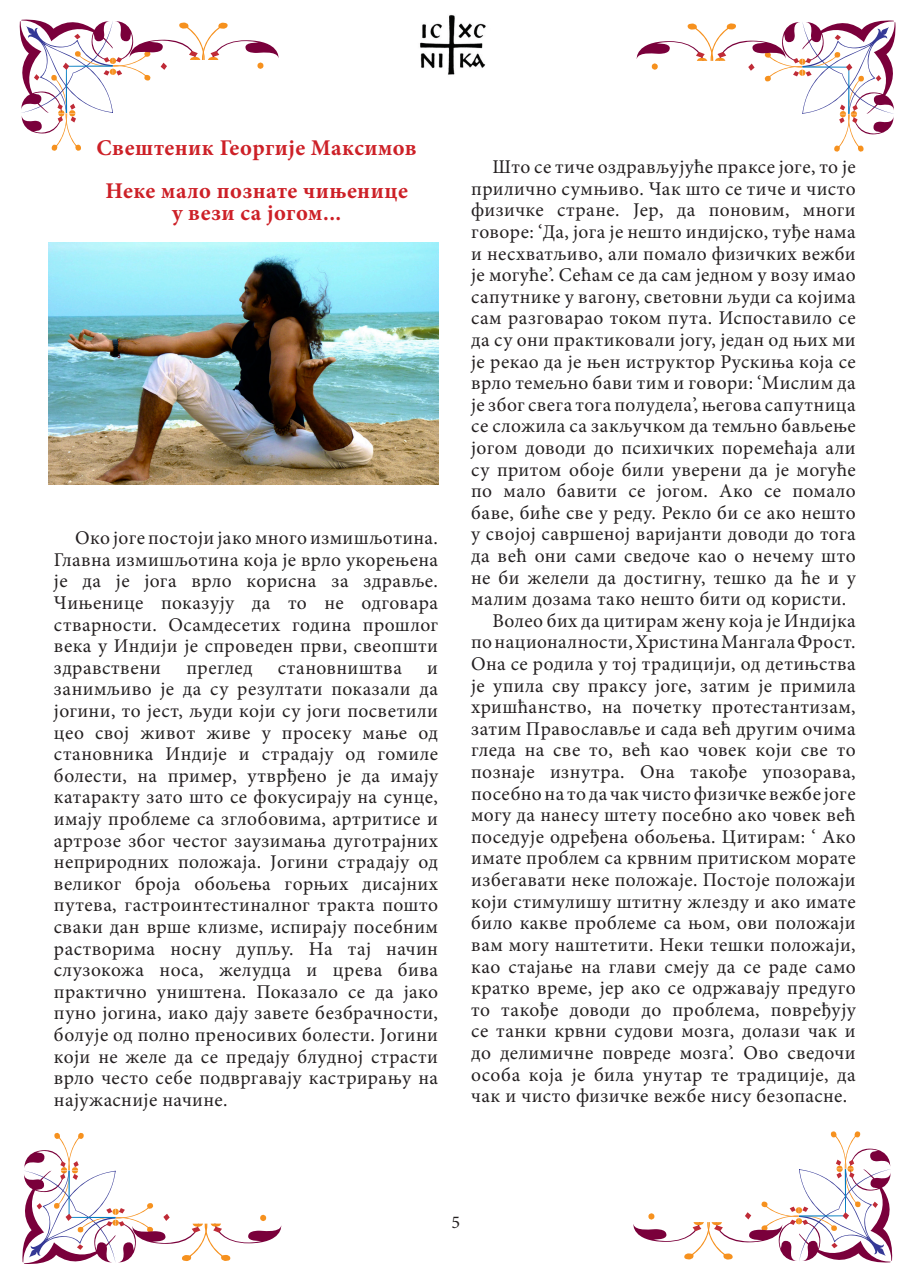
<style>
.page{position:relative;width:910px;height:1280px;background:#fff}
.page>*{position:absolute;margin:0;border:0;box-sizing:border-box;transform-origin:0 0}
.t1{font:700 22.5px "Minion Pro";letter-spacing:.02em;color:#cd2027}
.t2{font:19.5px/21.6px "Minion Pro";letter-spacing:.02em;color:#231f20;text-align:justify}
.t3{font:18px "Minion Pro";color:#231f20}
</style>
<div class="page">
<img style="left:420px;top:15px;width:66px;height:60px">
<svg style="left:19px;top:19px;width:260px;height:132px"></svg>
<svg style="left:636px;top:20px;width:260px;height:132px"></svg>
<svg style="left:22px;top:1132px;width:260px;height:132px"></svg>
<svg style="left:633px;top:1131px;width:260px;height:132px"></svg>
<img style="left:49px;top:242px;width:389px;height:243px">
<p class="t1" style="left:97px;top:132px;width:322px">Свештеник Георгије Максимов</p>
<p class="t1" style="left:105px;top:175px;width:304px">Неке мало познате чињенице</p>
<p class="t1" style="left:172px;top:197px;width:171px">у вези са јогом...</p>
<p class="t2" style="left:54px;top:527px;width:386px;text-indent:21px">Око јоге постоји јако много измишљотина.<br>Главна измишљотина која је врло укорењена је да је јога врло корисна за здравље.<br>Чињенице показују да то не одговара стварности. Осамдесетих година прошлог века у Индији је спроведен први, свеопшти здравствени</p>
<p class="t2" style="left:186px;top:657px;width:68px">преглед</p>
<p class="t2" style="left:278px;top:657px;width:125px">становништва</p>
<p class="t2" style="left:54px;top:657px;width:386px;text-indent:373px">и занимљиво је да су резултати показали да јогини, то јест, људи који су јоги посветили цео свој живот живе у просеку мање од становника Индије и страдају од гомиле болести, на пример, утврђено је да имају катаракту зато што се фокусирају на сунце, имају проблеме са зглобовима, артритисе и артрозе због честог заузимања дуготрајних неприродних положаја. Јогини страдају од великог броја обољења горњих дисајних путева, гастроинтестиналног тракта пошто сваки дан врше клизме, испирају посебним растворима носну дупљу. На тај начин слузокожа носа, желудца и црева бива практично уништена. Показало се да јако пуно јогина, иако дају завете безбрачности, болује од полно преносивих болести. Јогини који не желе да се предају блудној страсти врло често себе подвргавају кастрирању на најужасније начине.</p>
<p class="t2" style="left:471px;top:156px;width:386px;text-indent:21px">Што се тиче оздрављујуће праксе јоге, то је прилично сумњиво. Чак што се тиче и чисто физичке стране. Јер, да поновим, многи говоре: ‘Да, јога је нешто индијско, туђе нама и несхватљиво, али помало физичких вежби је могуће’. Сећам се да сам једном у возу имао сапутнике у вагону, световни људи са којима сам разговарао током пута. Испоставило се да су они практиковали јогу, један од њих ми је рекао да је њен иструктор Рускиња која се врло темељно бави тим и говори: ‘Мислим да је због свега тога полудела’, његова сапутница се сложила са закључком да темљно бављење јогом доводи до психичких поремећаја али су притом обоје били уверени да је могуће по мало бавити се јогом. Ако се помало баве, биће све у реду. Рекло би се ако нешто у својој савршеној варијанти доводи до тога да већ они сами сведоче као о нечему што не би желели да достигну, тешко да ће и у малим дозама тако нешто бити од користи.</p>
<p class="t2" style="left:471px;top:610px;width:386px;text-indent:21px">Волео бих да цитирам жену која је Индијка по националности, Христина Мангала Фрост.<br>Она се родила у тој традицији, од детињства је упила сву праксу јоге, затим је примила хришћанство, на почетку протестантизам, затим Православље и сада већ другим очима гледа на све то, већ као човек који све то познаје изнутра. Она такође упозорава, посебно на то да чак чисто физичке вежбе јоге могу да нанесу штету посебно ако човек већ поседује одређена обољења. Цитирам: ‘ Ако имате проблем са крвним притиском морате избегавати неке положаје. Постоје положаји који стимулишу штитну жлезду и ако имате било какве проблеме са њом, ови положаји вам могу наштетити. Неки тешки положаји, као стајање на глави смеју да се раде само кратко време, јер ако се одржавају предуго то такође доводи до проблема, повређују се танки крвни судови мозга, долази чак и до делимичне повреде мозга’. Ово сведочи особа која је била унутар те традиције, да чак и чисто физичке вежбе нису безопасне.</p>
<p class="t3" style="left:452px;top:1210px;width:10px">5</p>
</div>
